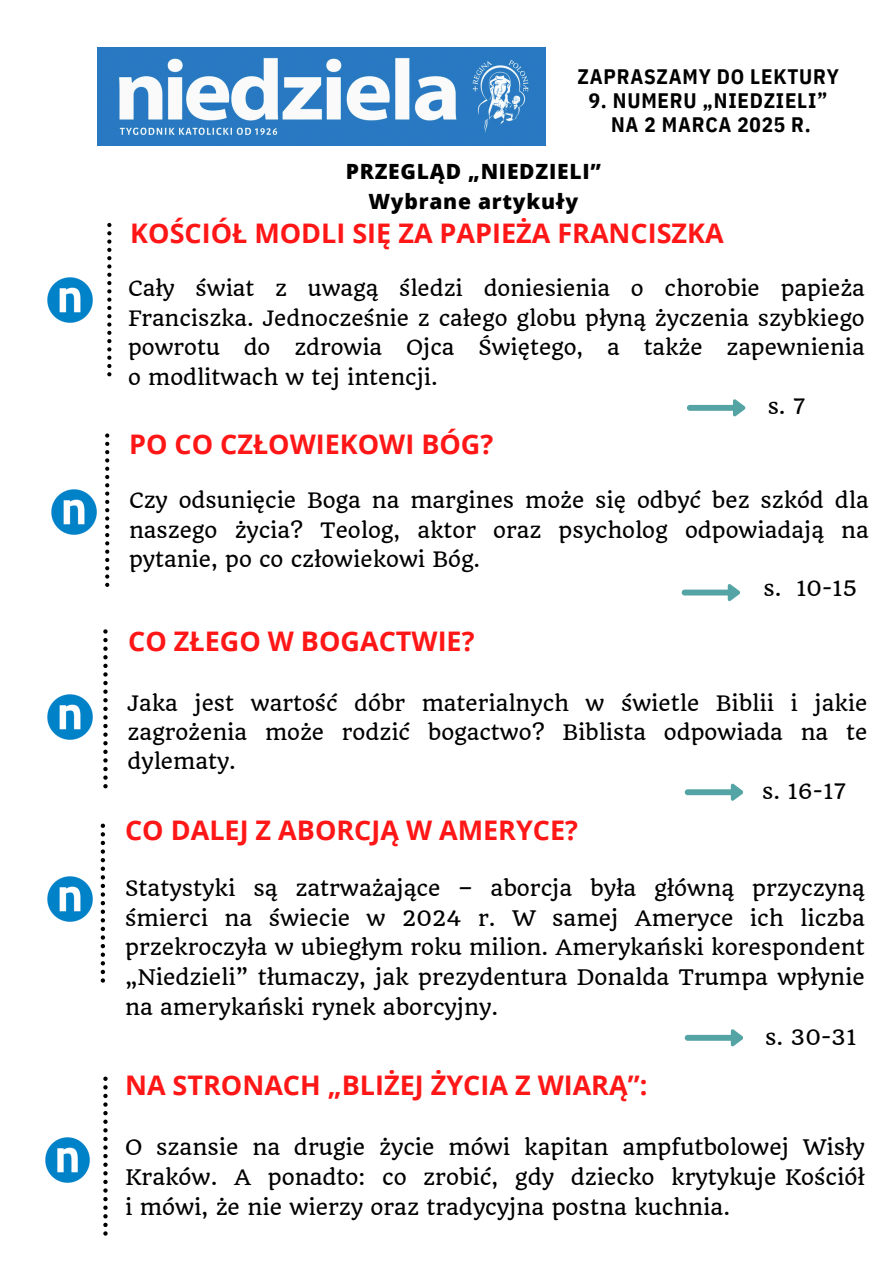
<style>
.page{position:relative;width:893px;height:1263px;background:#fff}
.page>*{position:absolute;margin:0;border:0;box-sizing:border-box;transform-origin:0 0}
.t1{font:700 27px "Open Sans";color:#ff1616}
.t2{font:800 21px/29.2px "Open Sans";letter-spacing:.035em;color:#000;text-align:center}
.t3{font:20.92px/29.8px "Quando";color:#000;text-align:justify}
.t4{font:700 20.92px/24.2px "IBM Plex Sans Cond";letter-spacing:.035em;color:#000;text-align:center}
.t5{font:20.77px/29.2px "Quando";color:#000;text-align:justify}
.t6{font:20.7px/29.5px "Quando";color:#000;text-align:justify}
</style>
<div class="page">
<img style="left:98px;top:48px;width:447px;height:98px">
<svg style="left:107px;top:223px;width:4px;height:153px"></svg>
<img style="left:47px;top:277px;width:45px;height:46px">
<svg style="left:103px;top:629px;width:5px;height:159px"></svg>
<img style="left:47px;top:694px;width:45px;height:46px">
<svg style="left:103px;top:1076px;width:5px;height:159px"></svg>
<img style="left:47px;top:876px;width:45px;height:46px">
<svg style="left:101px;top:824px;width:4px;height:159px"></svg>
<svg style="left:685px;top:784px;width:58px;height:17px"></svg>
<img style="left:45px;top:1137px;width:45px;height:46px">
<svg style="left:687px;top:399px;width:58px;height:17px"></svg>
<img style="left:51px;top:489px;width:46px;height:46px">
<svg style="left:105px;top:433px;width:4px;height:154px"></svg>
<svg style="left:681px;top:584px;width:59px;height:17px"></svg>
<svg style="left:685px;top:1029px;width:58px;height:17px"></svg>
<h1 class="t4" style="left:577px;top:64px;width:263px">ZAPRASZAMY DO LEKTURY</h1>
<h1 class="t4" style="left:589px;top:88px;width:240px">9. NUMERU „NIEDZIELI”<br>NA 2 MARCA 2025 R.</h1>
<p class="t2" style="left:346px;top:157px;width:257px">PRZEGLĄD „NIEDZIELI”<br>Wybrane artykuły</p>
<p class="t1" style="left:130px;top:214px;width:595px">KOŚCIÓŁ MODLI SIĘ ZA PAPIEŻA FRANCISZKA</p>
<p class="t6" style="left:128px;top:274px;width:738px">Cały świat z uwagą śledzi doniesienia o chorobie papieża Franciszka. Jednocześnie z całego globu płyną życzenia szybkiego powrotu do zdrowia Ojca Świętego, a także zapewnienia o modlitwach w tej intencji.</p>
<h3 class="t6" style="left:767px;top:392px;width:40px">s. 7</h3>
<p class="t1" style="left:129px;top:425px;width:366px">PO CO CZŁOWIEKOWI BÓG?</p>
<p class="t5" style="left:129px;top:486px;width:741px">Czy odsunięcie Boga na margines może się odbyć bez szkód dla naszego życia? Teolog, aktor oraz psycholog odpowiadają na pytanie, po co człowiekowi Bóg.</p>
<h2 class="t5" style="left:763px;top:574px;width:95px">s. 10-15</h2>
<p class="t1" style="left:128px;top:622px;width:348px">CO ZŁEGO W BOGACTWIE?</p>
<p class="t5" style="left:128px;top:688px;width:741px">Jaka jest wartość dóbr materialnych w świetle Biblii i jakie zagrożenia może rodzić bogactwo? Biblista odpowiada na te dylematy.</p>
<p class="t5" style="left:762px;top:776px;width:86px">s. 16-17</p>
<h1 class="t1" style="left:125px;top:811px;width:454px">CO DALEJ Z ABORCJĄ W AMERYCE?</h1>
<p class="t3" style="left:125px;top:873px;width:741px">Statystyki są zatrważające – aborcja była główną przyczyną śmierci na świecie w 2024 r. W samej Ameryce ich liczba przekroczyła w ubiegłym roku milion. Amerykański korespondent „Niedzieli” tłumaczy, jak prezydentura Donalda Trumpa wpłynie na amerykański rynek aborcyjny.</p>
<p class="t3" style="left:765px;top:1022px;width:93px">s. 30-31</p>
<p class="t1" style="left:125px;top:1066px;width:524px">NA STRONACH „BLIŻEJ ŻYCIA Z WIARĄ”:</p>
<p class="t3" style="left:125px;top:1132px;width:741px">O szansie na drugie życie mówi kapitan ampfutbolowej Wisły Kraków. A ponadto: co zrobić, gdy dziecko krytykuje Kościół i mówi, że nie wierzy oraz tradycyjna postna kuchnia.</p>
</div>
